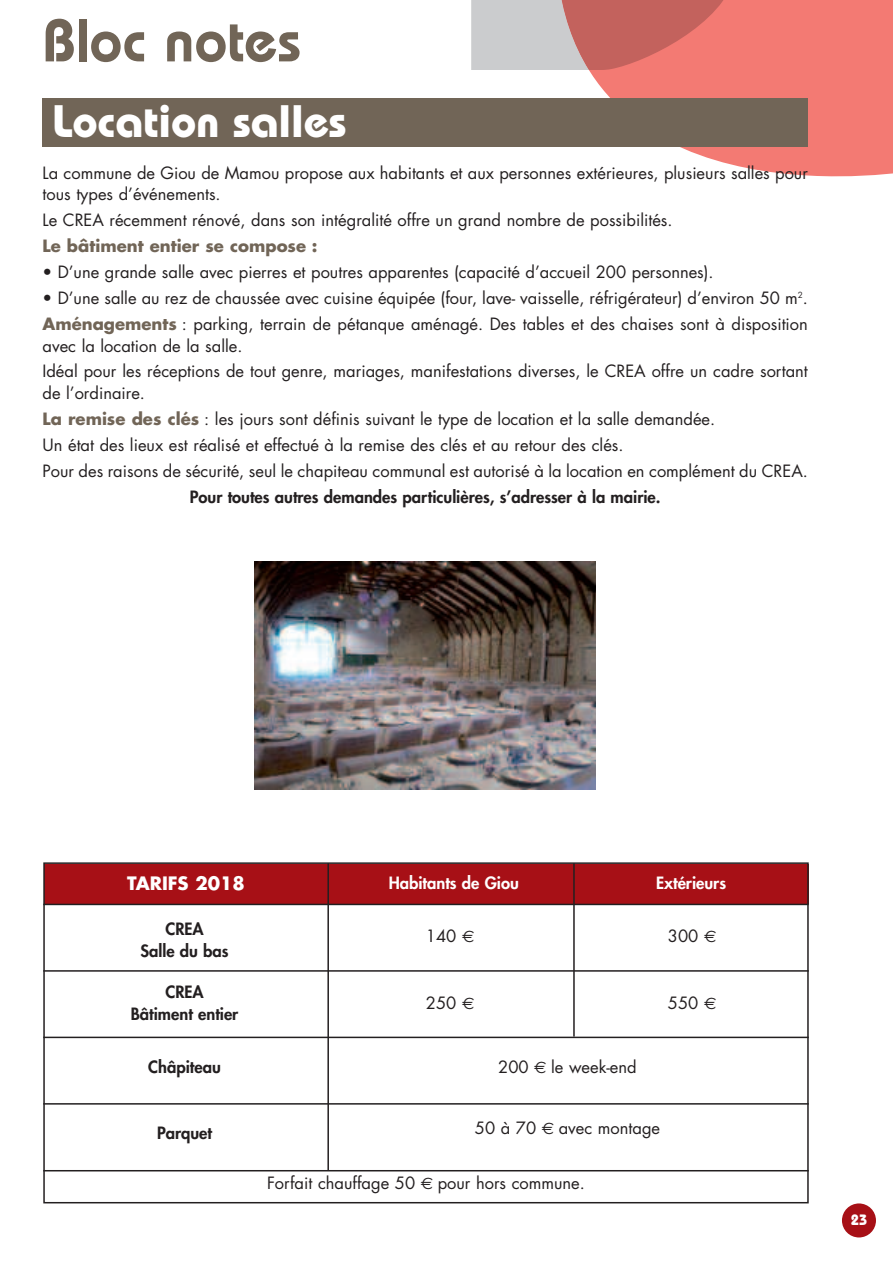
<style>
.page{position:relative;width:893px;height:1263px;background:#fff}
.page>*{position:absolute;margin:0;border:0;box-sizing:border-box;transform-origin:0 0}
.t1{font:600 60px "Bauhaus";color:#716557}
.t2{font:700 45.45px "Bauhaus";color:#fff}
.t3{font:700 18px "Futura";color:#fff}
.t4{font:16.5px/26px "Futura";color:#231f20}
.t5{font:800 16.5px/21.9px "Futura";color:#231f20;text-align:center}
.t6{font:700 16.5px "Futura";color:#716557}
.t7{font:800 16.5px "Futura";color:#fff}
.t8{font:700 15px "Bauhaus";color:#fff}
.s1{font-weight:700;color:#716557}
.s2{font-family:"Euro Sans"}
</style>
<div class="page">
<svg style="left:557px;top:0;width:336px;height:176px;fill:#f37a73"></svg>
<svg style="left:471px;top:0;width:265px;height:70px;background:#d08f8d"></svg>
<div style="left:43px;top:98px;width:765px;height:48px;background:#716557"></div>
<img style="left:254px;top:561px;width:341px;height:228px">
<div style="left:842px;top:1203px;width:34px;height:34px;background:#a71016;border-radius:50%"></div>
<div style="left:44px;top:864px;width:764px;height:40px;background:#a71016"></div>
<div style="left:43px;top:862px;width:766px;height:341px;border:2px solid #231f20"></div>
<hr style="left:43px;top:904px;width:766px;height:1px;background:#231f20">
<hr style="left:43px;top:970px;width:766px;height:2px;background:#231f20">
<hr style="left:43px;top:1037px;width:766px;height:1px;background:#231f20">
<hr style="left:43px;top:1103px;width:766px;height:1px;background:#231f20">
<hr style="left:43px;top:1170px;width:766px;height:1px;background:#231f20">
<hr style="left:327px;top:863px;width:2px;height:307px;background:#231f20">
<hr style="left:573px;top:863px;width:2px;height:173px;background:#231f20">
<h1 class="t1" style="left:43px;top:19px;width:260px">Bloc notes</h1>
<h2 class="t2" style="left:52px;top:105px;width:296px">Location salles</h2>
<p class="t4" style="left:43px;top:163px;width:767px;line-height:21.6px">La commune de Giou de Mamou propose aux habitants et aux personnes extérieures, plusieurs salles pour tous types d’événements.</p>
<p class="t4" style="left:43px;top:209px;width:632px">Le CREA récemment rénové, dans son intégralité offre un grand nombre de possibilités.</p>
<p class="t6" style="left:43px;top:238px;width:276px">Le bâtiment entier se compose :</p>
<p class="t4" style="left:43px;top:260px;width:673px">• D’une grande salle avec pierres et poutres apparentes (capacité d’accueil 200 personnes).</p>
<p class="t4" style="left:43px;top:286px;width:767px">• D’une salle au rez de chaussée avec cuisine équipée (four, lave- vaisselle, réfrigérateur) d’environ 50 m<sup>2</sup>.<br><span class="s1">Aménagements</span> : parking, terrain de pétanque aménagé. Des tables et des chaises sont à disposition</p>
<p class="t4" style="left:43px;top:334px;width:767px">avec la location de la salle.<br>Idéal pour les réceptions de tout genre, mariages, manifestations diverses, le CREA offre un cadre sortant</p>
<p class="t4" style="left:43px;top:381px;width:767px">de l’ordinaire.<br><span class="s1">La remise des clés</span> : les jours sont définis suivant le type de location et la salle demandée.<br>Un état des lieux est réalisé et effectué à la remise des clés et au retour des clés.<br>Pour des raisons de sécurité, seul le chapiteau communal est autorisé à la location en complément du CREA.</p>
<p class="t5" style="left:190px;top:487px;width:472px">Pour toutes autres demandes particulières, s’adresser à la mairie.</p>
<p class="t3" style="left:127px;top:875px;width:119px">TARIFS 2018</p>
<p class="t7" style="left:389px;top:875px;width:132px">Habitants de Giou</p>
<p class="t7" style="left:656px;top:875px;width:72px">Extérieurs</p>
<p class="t5" style="left:140px;top:920px;width:90px">CREA<br>Salle du bas</p>
<p class="t5" style="left:131px;top:982px;width:109px">CREA<br>Bâtiment entier</p>
<p class="t5" style="left:148px;top:1057px;width:74px">Châpiteau</p>
<p class="t4" style="left:426px;top:924px;width:50px">140 <span class="s2">€</span></p>
<p class="t4" style="left:668px;top:924px;width:50px">300 <span class="s2">€</span></p>
<p class="t4" style="left:668px;top:992px;width:50px">550 <span class="s2">€</span></p>
<p class="t4" style="left:426px;top:992px;width:50px">250 <span class="s2">€</span></p>
<p class="t4" style="left:498px;top:1055px;width:140px">200 <span class="s2">€</span> le week-end</p>
<p class="t5" style="left:157px;top:1123px;width:57px">Parquet</p>
<p class="t4" style="left:475px;top:1116px;width:187px">50 à 70 <span class="s2">€</span> avec montage</p>
<p class="t4" style="left:267px;top:1171px;width:319px">Forfait chauffage 50 <span class="s2">€</span> pour hors commune.</p>
<p class="t8" style="left:851px;top:1215px;width:18px">23</p>
</div>
